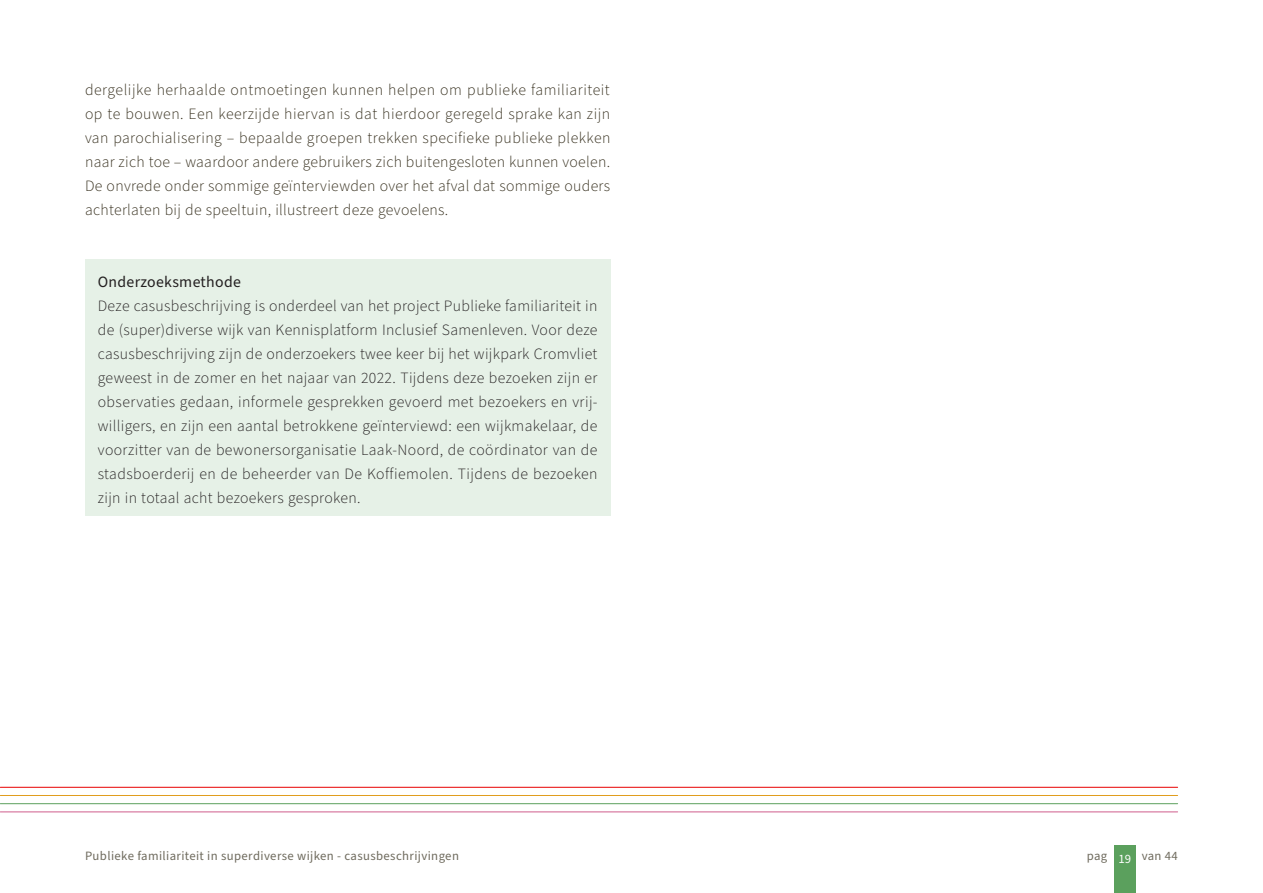
<style>
.page{position:relative;width:1263px;height:893px;background:#fff}
.page>*{position:absolute;margin:0;border:0;box-sizing:border-box;transform-origin:0 0}
.Brood{font:300 15.75px/24px "Source Sans Pro";letter-spacing:.02em;color:#231f20;text-align:justify}
.Brood-2{font:300 15.75px/24px "Source Sans Pro";letter-spacing:.02em;color:#322b19;text-align:justify}
.Brood-3{font:15.75px "Source Sans Pro";letter-spacing:.02em;color:#231f20}
.t1{font:12.75px "Source Sans Pro";letter-spacing:.03em;color:#6f6b5e}
.s1{color:#fff}
</style>
<div class="page">
<div style="left:85px;top:260px;width:525px;height:256px;background:#e6f1e7"></div>
<hr style="left:0;top:803px;width:1177px;height:1px;background:#5ba05d">
<hr style="left:0;top:795px;width:1177px;height:1px;background:#e19d1e">
<hr style="left:0;top:787px;width:1177px;height:1px;background:#e80000">
<hr style="left:0;top:812px;width:1177px;height:1px;background:#cf5e8c">
<div style="left:1114px;top:846px;width:21px;height:47px;background:#5ba05d"></div>
<p class="Brood-2" style="left:85px;top:79px;width:527px">dergelijke herhaalde ontmoetingen kunnen helpen om publieke familiariteit op te bouwen. Een keerzijde hiervan is dat hierdoor geregeld sprake kan zijn van parochialisering – bepaalde groepen trekken specifieke publieke plekken naar zich toe – waardoor andere gebruikers zich buitengesloten kunnen voelen.<br>De onvrede onder sommige geïnterviewden over het afval dat sommige ouders achterlaten bij de speeltuin, illustreert deze gevoelens.</p>
<p class="Brood-3" style="left:98px;top:272px;width:145px">Onderzoeksmethode</p>
<p class="Brood" style="left:98px;top:295px;width:501px">Deze casusbeschrijving is onderdeel van het project Publieke familiariteit in de (super)diverse wijk van Kennisplatform Inclusief Samenleven. Voor deze casusbeschrijving zijn de onderzoekers twee keer bij het wijkpark Cromvliet geweest in de zomer en het najaar van 2022. Tijdens deze bezoeken zijn er observaties gedaan, informele gesprekken gevoerd met bezoekers en vrij&shy;willigers, en zijn een aantal betrokkene geïnterviewd: een wijkmakelaar, de voorzitter van de bewonersorganisatie Laak-Noord, de coördinator van de stadsboerderij en de beheerder van De Koffiemolen. Tijdens de bezoeken zijn in totaal acht bezoekers gesproken.</p>
<p class="t1" style="left:85px;top:847px;width:375px">Publieke familiariteit in superdiverse wijken - casusbeschrijvingen</p>
<p class="t1" style="left:1087px;top:847px;width:93px">pag <span class="s1">19</span> van 44</p>
</div>
